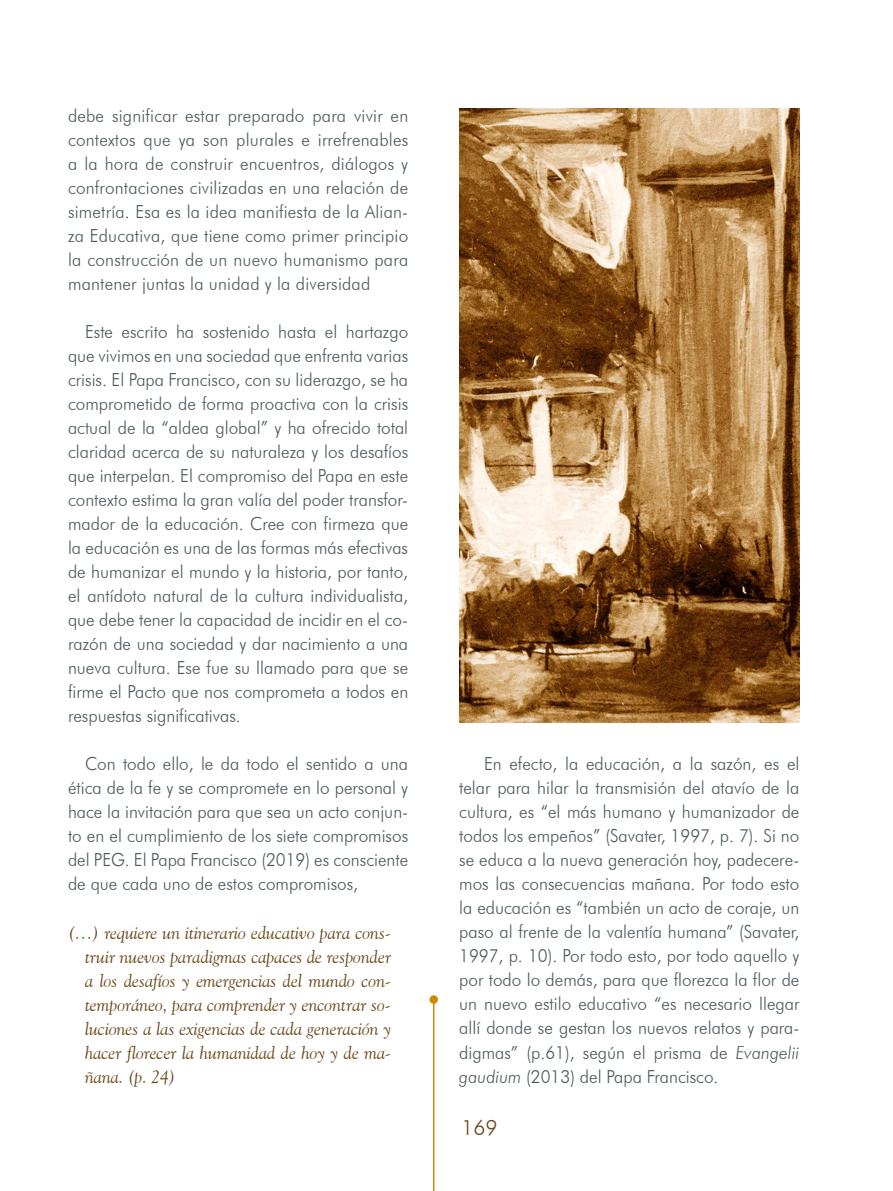
<style>
.page{position:relative;width:893px;height:1191px;background:#fff}
.page>*{position:absolute;margin:0;border:0;box-sizing:border-box;transform-origin:0 0}
.t1{font:300 21px "Futura BT";color:#6a4615}
.t2{font:300 18px/24px "Futura BT";color:#4c5759;text-align:justify;scale:.95 1}
.t3{font:italic 18px/24px "Goudy Old Style BT";color:#6a4615;text-align:justify}
.s1{font-style:italic}
</style>
<div class="page">
<hr style="left:433px;top:999px;width:1px;height:192px;background:#ce8900">
<div style="left:429px;top:995px;width:9px;height:8px;background:#ce8900;border-radius:50%"></div>
<img style="left:460px;top:109px;width:339px;height:613px">
<p class="t2" style="left:68px;top:104px;width:360px">debe significar estar preparado para vivir en contextos que ya son plurales e irrefrenables a la hora de construir encuentros, diálogos y confrontaciones civilizadas en una relación de simetría. Esa es la idea manifiesta de la Alian&shy;za Educativa, que tiene como primer principio la construcción de un nuevo humanismo para mantener juntas la unidad y la diversidad</p>
<p class="t2" style="left:68px;top:320px;width:360px;text-indent:17px">Este escrito ha sostenido hasta el hartazgo que vivimos en una sociedad que enfrenta varias crisis. El Papa Francisco, con su liderazgo, se ha comprometido de forma proactiva con la crisis actual de la “aldea global” y ha ofrecido total claridad acerca de su naturaleza y los desafíos que interpelan. El compromiso del Papa en este contexto estima la gran valía del poder transfor&shy;mador de la educación. Cree con firmeza que la educación es una de las formas más efectivas de humanizar el mundo y la historia, por tanto, el antídoto natural de la cultura individualista, que debe tener la capacidad de incidir en el co&shy;razón de una sociedad y dar nacimiento a una nueva cultura. Ese fue su llamado para que se firme el Pacto que nos comprometa a todos en respuestas significativas.</p>
<p class="t2" style="left:68px;top:752px;width:360px;text-indent:17px">Con todo ello, le da todo el sentido a una ética de la fe y se compromete en lo personal y hace la invitación para que sea un acto conjun&shy;to en el cumplimiento de los siete compromisos del PEG. El Papa Francisco (2019) es consciente de que cada uno de estos compromisos,</p>
<p class="t3" style="left:85px;top:920px;width:308px;text-indent:-17px">(…) requiere un itinerario educativo para cons&shy;truir nuevos paradigmas capaces de responder a los desafíos y emergencias del mundo con&shy;temporáneo, para comprender y encontrar so&shy;luciones a las exigencias de cada generación y hacer florecer la humanidad de hoy y de ma&shy;ñana. (p. 24)</p>
<p class="t2" style="left:459px;top:752px;width:360px;text-indent:25px">En efecto, la educación, a la sazón, es el telar para hilar la transmisión del atavío de la cultura, es “el más humano y humanizador de todos los empeños” (Savater, 1997, p. 7). Si no se educa a la nueva generación hoy, padecere&shy;mos las consecuencias mañana. Por todo esto la educación es “también un acto de coraje, un paso al frente de la valentía humana” (Savater, 1997, p. 10). Por todo esto, por todo aquello y por todo lo demás, para que florezca la flor de un nuevo estilo educativo “es necesario llegar allí donde se gestan los nuevos relatos y para&shy;digmas” (p.61), según el prisma de <span class="s1">Evangelii gaudium</span> (2013) del Papa Francisco.</p>
<p class="t1" style="left:461px;top:1114px;width:38px">169</p>
</div>
